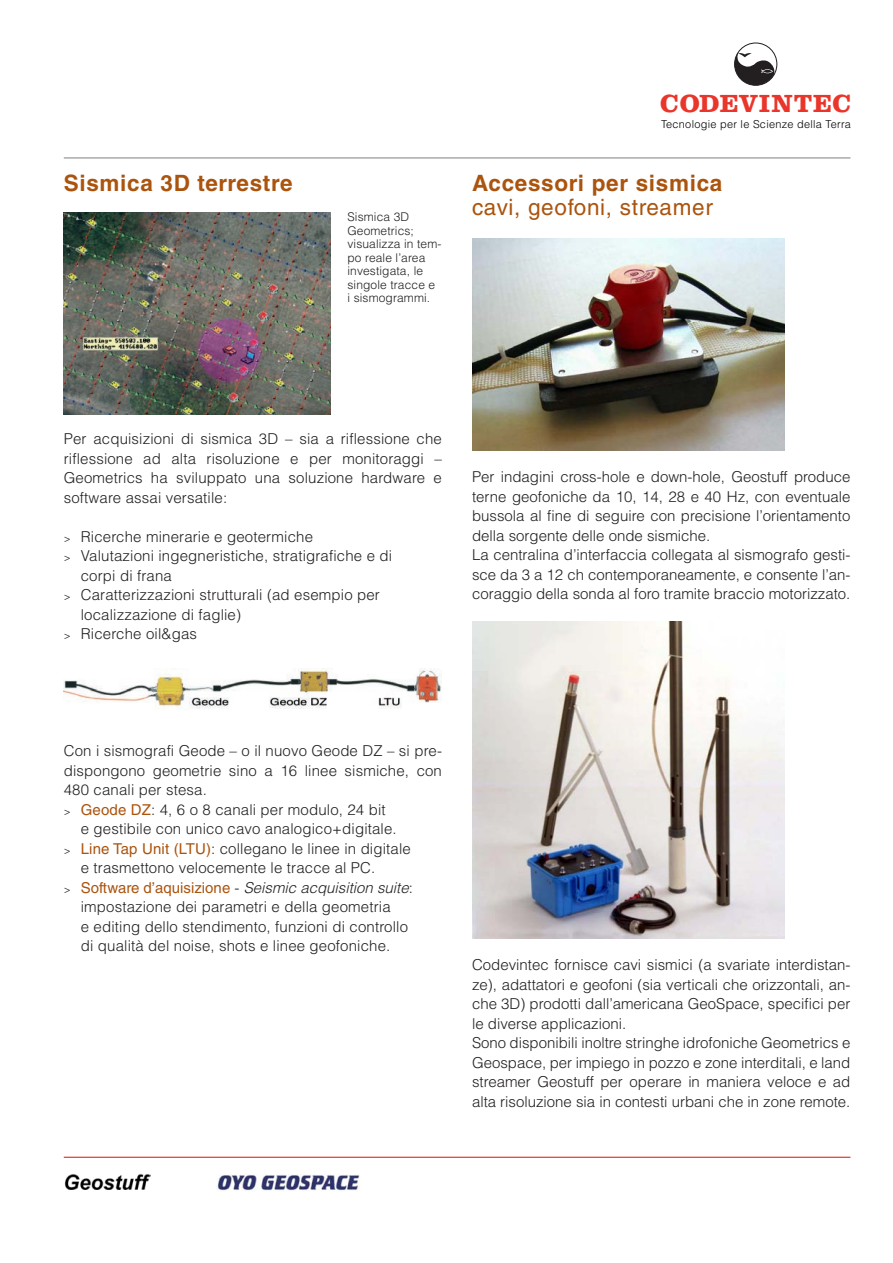
<style>
.page{position:relative;width:893px;height:1263px;background:#fff}
.page>*{position:absolute;margin:0;border:0;box-sizing:border-box;transform-origin:0 0}
.t1{font:700 25.8px "Clarendon LT Std";letter-spacing:.03em;color:#ea352a}
.t2{font:700 22.5px "Helvetica LT Std";letter-spacing:.03em;color:#ab540e}
.t3{font:22.5px "Helvetica LT Std";letter-spacing:.03em;color:#ab540e}
.t4{font:300 15px/19.5px "Helvetica LT Std";letter-spacing:.01em;color:#231f20;text-align:justify}
.t5{font:italic 300 15px "Helvetica LT Std";color:#231f20}
.t6{font:300 12px/13.5px "Helvetica LT Std";letter-spacing:.01em;color:#231f20}
.t7{font:300 10.95px "Helvetica LT Std";letter-spacing:.025em;color:#000}
.s1{font-size:10.5px}
.s2{font-weight:400;color:#ab540e}
.s3{font-style:normal;font-size:10.5px}
.s4{font-weight:400;font-style:normal;color:#ab540e}
.s5{font-style:normal}
</style>
<div class="page">
<hr style="left:64px;top:157px;width:786px;height:2px;background:#939598">
<hr style="left:64px;top:1157px;width:786px;height:1px;background:#ea352a">
<img style="left:64px;top:668px;width:378px;height:41px">
<svg style="left:734px;top:43px;width:43px;height:42px"></svg>
<div style="left:734px;top:43px;width:43px;height:43px;border:1px solid #231f20;border-radius:50%"></div>
<img style="left:64px;top:213px;width:266px;height:202px">
<img style="left:64px;top:1174px;width:87px;height:16px">
<img style="left:472px;top:239px;width:313px;height:212px">
<img style="left:472px;top:621px;width:313px;height:317px">
<img style="left:217px;top:1174px;width:143px;height:18px">
<p class="t2" style="left:64px;top:169px;width:230px">Sismica 3D terrestre</p>
<p class="t6" style="left:347px;top:210px;width:63px">Sismica 3D</p>
<p class="t6" style="left:347px;top:224px;width:96px">Geometrics; visualizza in tem&shy;po reale l’area investigata, le singole tracce e</p>
<p class="t6" style="left:347px;top:291px;width:84px">i sismogrammi.</p>
<p class="t1" style="left:660px;top:87px;width:192px">CODEVINTEC</p>
<p class="t7" style="left:661px;top:117px;width:191px">Tecnologie per le Scienze della Terra</p>
<p class="t2" style="left:472px;top:169px;width:252px">Accessori per sismica</p>
<p class="t3" style="left:472px;top:194px;width:242px">cavi, geofoni, streamer</p>
<p class="t4" style="left:64px;top:429px;width:380px">Per acquisizioni di sismica 3D – sia a riflessione che riflessione ad alta risoluzione e per monitoraggi – Geometrics ha sviluppato una soluzione hardware e software assai versatile:</p>
<p class="t4" style="left:64px;top:526px;width:251px"><span class="s1">&gt;</span> Ricerche minerarie e geotermiche</p>
<p class="t4" style="left:64px;top:546px;width:330px"><span class="s1">&gt;</span> Valutazioni ingegneristiche, stratigrafiche e di</p>
<p class="t4" style="left:81px;top:565px;width:93px">corpi di frana</p>
<p class="t4" style="left:64px;top:585px;width:318px"><span class="s1">&gt;</span> Caratterizzazioni strutturali (ad esempio per</p>
<p class="t4" style="left:81px;top:604px;width:162px">localizzazione di faglie)</p>
<p class="t4" style="left:64px;top:624px;width:135px"><span class="s1">&gt;</span> Ricerche oil&amp;gas</p>
<p class="t4" style="left:472px;top:467px;width:380px">Per indagini cross-hole e down-hole, Geostuff produce terne geofoniche da 10, 14, 28 e 40 Hz, con eventuale bussola al fine di seguire con precisione l’orientamento della sorgente delle onde sismiche.</p>
<p class="t4" style="left:472px;top:545px;width:380px">La centralina d’interfaccia collegata al sismografo gesti&shy;sce da 3 a 12 ch contemporaneamente, e consente l’an&shy;coraggio della sonda al foro tramite braccio motorizzato.</p>
<p class="t4" style="left:64px;top:741px;width:380px">Con i sismografi Geode – o il nuovo Geode DZ – si pre&shy;dispongono geometrie sino a 16 linee sismiche, con 480 canali per stesa.</p>
<p class="t4" style="left:64px;top:799px;width:323px"><span class="s1">&gt;</span> <span class="s2">Geode DZ</span>: 4, 6 o 8 canali per modulo, 24 bit</p>
<p class="t4" style="left:81px;top:819px;width:317px">e gestibile con unico cavo analogico+digitale.</p>
<p class="t4" style="left:64px;top:838px;width:349px"><span class="s1">&gt;</span> <span class="s2">Line Tap Unit (LTU)</span>: collegano le linee in digitale</p>
<p class="t4" style="left:81px;top:858px;width:296px">e trasmettono velocemente le tracce al PC.</p>
<p class="t5" style="left:64px;top:878px;width:351px"><span class="s3">&gt;</span> <span class="s4">Software d’aquisizione</span> <span class="s5">-</span> Seismic acquisition suite<span class="s5">:</span></p>
<p class="t4" style="left:81px;top:897px;width:311px">impostazione dei parametri e della geometria</p>
<p class="t4" style="left:81px;top:916px;width:329px">e editing dello stendimento, funzioni di controllo</p>
<p class="t4" style="left:81px;top:936px;width:311px">di qualità del noise, shots e linee geofoniche.</p>
<p class="t4" style="left:472px;top:955px;width:380px">Codevintec fornisce cavi sismici (a svariate interdistan&shy;ze), adattatori e geofoni (sia verticali che orizzontali, an&shy;che 3D) prodotti dall’americana GeoSpace, specifici per le diverse applicazioni.</p>
<p class="t4" style="left:472px;top:1033px;width:380px">Sono disponibili inoltre stringhe idrofoniche Geometrics e Geospace, per impiego in pozzo e zone interditali, e land streamer Geostuff per operare in maniera veloce e ad alta risoluzione sia in contesti urbani che in zone remote.</p>
</div>
